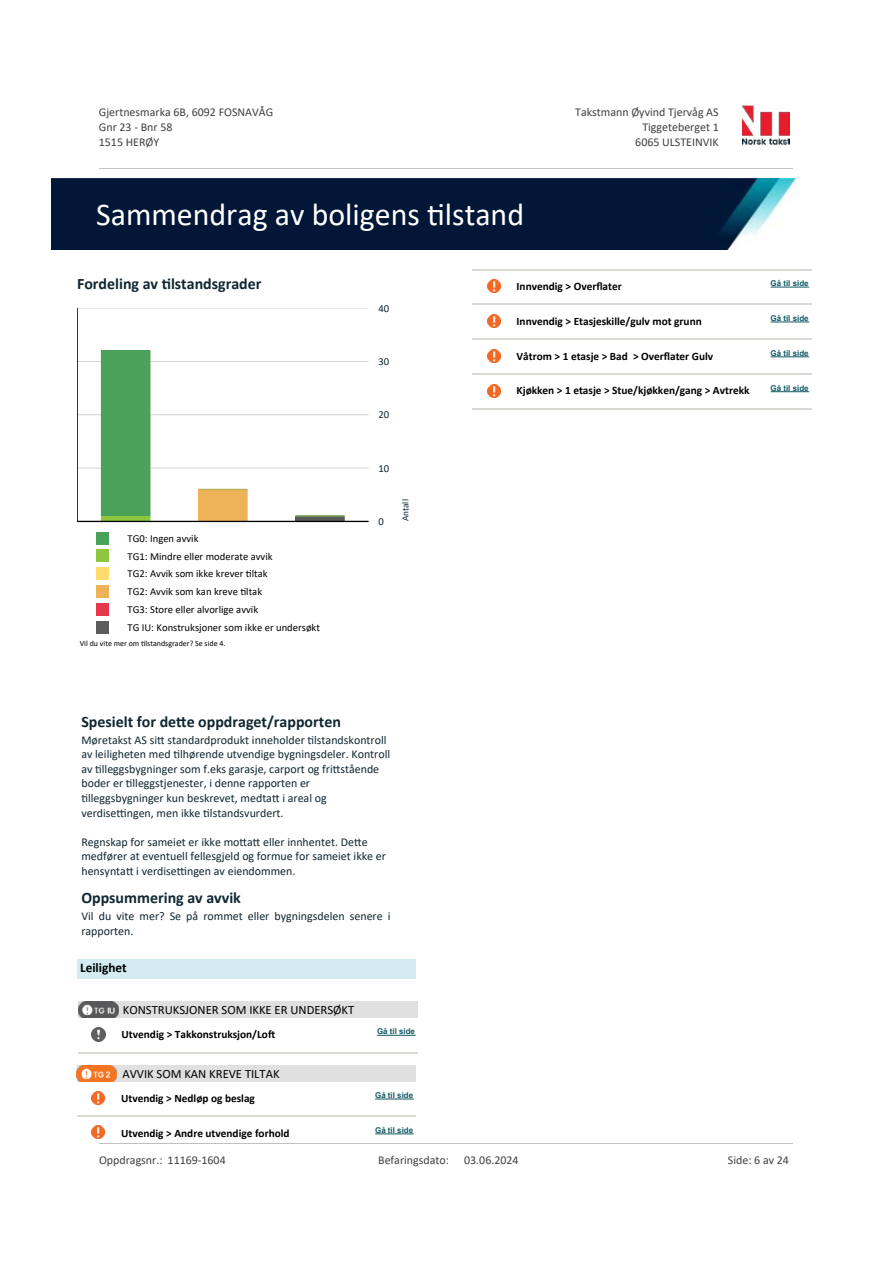
<style>
.page{position:relative;width:893px;height:1263px;background:#fff}
.page>*{position:absolute;margin:0;border:0;box-sizing:border-box;transform-origin:0 0}
.t1{font:31.95px "Calibri";color:#fff}
.t2{font:700 15.9px "Calibri";color:#102732}
.t3{font:700 13.35px "Calibri";color:#000}
.t4{font:12.6px "Calibri";color:#000}
.t5{font:12px/14.5px "Calibri";color:#102732}
.t6{font:12px/14.5px "Calibri";color:#404040}
.t7{font:700 11.25px "Calibri";color:#000}
.t8{font:10.65px/17.9px "Calibri";color:#000}
.t9{font:10.65px "Calibri";color:#102732}
.t10{font:9.3px "Calibri";color:#102732}
.t11{font:700 7.95px "Arial";color:#115965}
.t12{font:7.95px "Calibri";color:#000}
</style>
<div class="page">
<hr style="left:77px;top:468px;width:292px;height:1px;background:#d3d3d3">
<hr style="left:77px;top:414px;width:292px;height:1px;background:#d3d3d3">
<hr style="left:77px;top:361px;width:292px;height:1px;background:#d3d3d3">
<hr style="left:77px;top:308px;width:292px;height:1px;background:#d3d3d3">
<div style="left:295px;top:516px;width:50px;height:5px;border:1px solid #5c5c5c"></div>
<div style="left:198px;top:489px;width:49px;height:32px;border:1px solid #eeb258"></div>
<div style="left:296px;top:516px;width:48px;height:5px;background:#5c5c5c"></div>
<div style="left:199px;top:489px;width:48px;height:32px;background:#eeb258"></div>
<div style="left:101px;top:516px;width:49px;height:5px;background:#8dc63f"></div>
<div style="left:101px;top:351px;width:49px;height:165px;background:#4aa25a"></div>
<hr style="left:77px;top:521px;width:292px;height:1px;background:#000">
<hr style="left:77px;top:308px;width:1px;height:213px;background:#000">
<div style="left:96px;top:532px;width:13px;height:13px;background:#4aa25a"></div>
<div style="left:96px;top:549px;width:13px;height:13px;background:#8ec63f"></div>
<div style="left:96px;top:567px;width:13px;height:13px;background:#ffdb6e"></div>
<div style="left:96px;top:585px;width:13px;height:13px;background:#eeb258"></div>
<div style="left:96px;top:603px;width:13px;height:13px;background:#e3394a"></div>
<div style="left:96px;top:621px;width:13px;height:12px;background:#5c5c5c"></div>
<div style="left:77px;top:960px;width:339px;height:19px;background:#d3ecf1"></div>
<div style="left:77px;top:1065px;width:41px;height:16px;background:#e0e0e0"></div>
<img style="left:77px;top:1065px;width:40px;height:16px">
<div style="left:118px;top:1065px;width:254px;height:16px;background:#e0e0e0"></div>
<div style="left:372px;top:1065px;width:44px;height:16px;background:#e0e0e0"></div>
<svg style="left:92px;top:1092px;width:13px;height:13px"></svg>
<hr style="left:375px;top:1098px;width:39px;height:1px;background:#115965">
<hr style="left:77px;top:1116px;width:41px;height:1px;background:#d7dbd3">
<hr style="left:118px;top:1116px;width:63px;height:1px;background:#d7dbd3">
<hr style="left:181px;top:1116px;width:67px;height:1px;background:#d7dbd3">
<hr style="left:248px;top:1116px;width:124px;height:1px;background:#d7dbd3">
<hr style="left:372px;top:1116px;width:44px;height:1px;background:#d7dbd3">
<svg style="left:92px;top:1126px;width:13px;height:13px"></svg>
<hr style="left:375px;top:1133px;width:39px;height:1px;background:#115965">
<svg style="left:79px;top:1017px;width:40px;height:1px"></svg>
<img style="left:79px;top:1001px;width:40px;height:16px">
<div style="left:119px;top:1001px;width:255px;height:17px;background:#e0e0e0"></div>
<div style="left:374px;top:1001px;width:44px;height:17px;background:#e0e0e0"></div>
<img style="left:92px;top:1027px;width:14px;height:14px">
<hr style="left:377px;top:1035px;width:39px;height:1px;background:#115965">
<hr style="left:79px;top:1052px;width:40px;height:1px;background:#d7dbd3">
<hr style="left:119px;top:1052px;width:63px;height:1px;background:#d7dbd3">
<hr style="left:182px;top:1052px;width:67px;height:1px;background:#d7dbd3">
<hr style="left:249px;top:1052px;width:125px;height:1px;background:#d7dbd3">
<hr style="left:374px;top:1052px;width:44px;height:1px;background:#d7dbd3">
<hr style="left:473px;top:269px;width:41px;height:1px;background:#d7dbd3">
<hr style="left:514px;top:269px;width:63px;height:1px;background:#d7dbd3">
<hr style="left:577px;top:269px;width:66px;height:1px;background:#d7dbd3">
<hr style="left:643px;top:269px;width:125px;height:1px;background:#d7dbd3">
<hr style="left:768px;top:269px;width:44px;height:1px;background:#d7dbd3">
<svg style="left:487px;top:280px;width:13px;height:13px"></svg>
<hr style="left:771px;top:287px;width:38px;height:1px;background:#115965">
<hr style="left:473px;top:304px;width:41px;height:1px;background:#d7dbd3">
<hr style="left:514px;top:304px;width:63px;height:1px;background:#d7dbd3">
<hr style="left:577px;top:304px;width:66px;height:1px;background:#d7dbd3">
<hr style="left:643px;top:304px;width:125px;height:1px;background:#d7dbd3">
<hr style="left:768px;top:304px;width:44px;height:1px;background:#d7dbd3">
<svg style="left:487px;top:315px;width:13px;height:13px"></svg>
<hr style="left:771px;top:322px;width:38px;height:1px;background:#115965">
<hr style="left:473px;top:339px;width:41px;height:1px;background:#d7dbd3">
<hr style="left:514px;top:339px;width:63px;height:1px;background:#d7dbd3">
<hr style="left:577px;top:339px;width:66px;height:1px;background:#d7dbd3">
<hr style="left:643px;top:339px;width:125px;height:1px;background:#d7dbd3">
<hr style="left:768px;top:339px;width:44px;height:1px;background:#d7dbd3">
<svg style="left:487px;top:350px;width:13px;height:12px"></svg>
<hr style="left:771px;top:356px;width:38px;height:1px;background:#115965">
<hr style="left:473px;top:373px;width:41px;height:2px;background:#d7dbd3">
<hr style="left:514px;top:373px;width:63px;height:2px;background:#d7dbd3">
<hr style="left:577px;top:373px;width:66px;height:2px;background:#d7dbd3">
<hr style="left:643px;top:373px;width:125px;height:2px;background:#d7dbd3">
<hr style="left:768px;top:373px;width:44px;height:2px;background:#d7dbd3">
<svg style="left:487px;top:384px;width:13px;height:13px"></svg>
<hr style="left:771px;top:391px;width:38px;height:1px;background:#115965">
<hr style="left:473px;top:408px;width:41px;height:2px;background:#d7dbd3">
<hr style="left:514px;top:408px;width:63px;height:2px;background:#d7dbd3">
<hr style="left:577px;top:408px;width:66px;height:2px;background:#d7dbd3">
<hr style="left:643px;top:408px;width:125px;height:2px;background:#d7dbd3">
<hr style="left:768px;top:408px;width:44px;height:2px;background:#d7dbd3">
<img style="left:743px;top:105px;width:46px;height:42px">
<hr style="left:99px;top:168px;width:693px;height:1px;background:#c0c0c0">
<img style="left:51px;top:178px;width:744px;height:72px">
<hr style="left:99px;top:1143px;width:693px;height:1px;background:#c0c0c0">
<p class="t6" style="left:99px;top:105px;width:176px">Gjertnesmarka 6B, 6092 FOSNAVÅG<br>Gnr 23 - Bnr 58<br>1515 HERØY</p>
<p class="t6" style="left:575px;top:105px;width:145px">Takstmann Øyvind Tjervåg AS</p>
<p class="t6" style="left:642px;top:119px;width:78px">Tiggeteberget 1</p>
<p class="t6" style="left:635px;top:134px;width:85px">6065 ULSTEINVIK</p>
<h1 class="t1" style="left:96px;top:192px;width:429px">Sammendrag av boligens 琀椀lstand</h1>
<h2 class="t2" style="left:77px;top:272px;width:186px">Fordeling av 琀椀lstandsgrader</h2>
<p class="t8" style="left:128px;top:529px;width:194px">TG0: Ingen avvik<br>TG1: Mindre eller moderate avvik<br>TG2: Avvik som ikke krever 琀椀ltak<br>TG2: Avvik som kan kreve 琀椀ltak<br>TG3: Store eller alvorlige avvik<br>TG IU: Konstruksjoner som ikke er undersøkt</p>
<p class="t12" style="left:80px;top:638px;width:147px">Vil du vite mer om 琀椀lstandsgrader? Se side 4.</p>
<p class="t9" style="left:378px;top:301px;width:12px">40</p>
<p class="t9" style="left:378px;top:354px;width:12px">30</p>
<p class="t9" style="left:378px;top:407px;width:12px">20</p>
<p class="t9" style="left:378px;top:461px;width:12px">10</p>
<p class="t9" style="left:378px;top:514px;width:7px">0</p>
<p class="t10" style="left:399px;top:521px;width:24px;rotate:-90deg">Antall</p>
<h2 class="t2" style="left:81px;top:710px;width:261px">Spesielt for de琀琀e oppdraget/rapporten</h2>
<p class="t5" style="left:81px;top:732px;width:310px">Møretakst AS si琀琀 standardprodukt inneholder 琀椀lstandskontroll av leiligheten med 琀椀lhørende utvendige bygningsdeler. Kontroll av 琀椀lleggsbygninger som f.eks garasje, carport og fri琀琀stående boder er 琀椀lleggstjenester, i denne rapporten er<br>琀椀lleggsbygninger kun beskrevet, medta琀琀 i areal og<br>verdise琀紀ngen, men ikke 琀椀lstandsvurdert.</p>
<p class="t5" style="left:81px;top:834px;width:306px">Regnskap for sameiet er ikke mo琀琀a琀琀 eller innhentet. De琀琀e medfører at eventuell fellesgjeld og formue for sameiet ikke er hensynta琀琀 i verdise琀紀ngen av eiendommen.</p>
<h2 class="t2" style="left:81px;top:886px;width:161px">Oppsummering av avvik</h2>
<p class="t5" style="left:81px;top:908px;width:311px">Vil du vite mer? Se på rommet eller bygningsdelen senere i rapporten.</p>
<p class="t3" style="left:80px;top:958px;width:48px">Leilighet</p>
<p class="t4" style="left:123px;top:1001px;width:233px">KONSTRUKSJONER SOM IKKE ER UNDERSØKT</p>
<p class="t7" style="left:122px;top:1026px;width:155px">Utvendig &gt; Takkonstruksjon/Lo昀琀</p>
<p class="t11" style="left:377px;top:1026px;width:40px">Gå til side</p>
<p class="t4" style="left:122px;top:1065px;width:159px">AVVIK SOM KAN KREVE TILTAK</p>
<p class="t7" style="left:121px;top:1090px;width:135px">Utvendig &gt; Nedløp og beslag</p>
<p class="t11" style="left:375px;top:1090px;width:40px">Gå til side</p>
<p class="t7" style="left:121px;top:1125px;width:170px">Utvendig &gt; Andre utvendige forhold</p>
<p class="t11" style="left:375px;top:1125px;width:40px">Gå til side</p>
<p class="t7" style="left:517px;top:278px;width:107px">Innvendig &gt; Over昀氀ater</p>
<p class="t11" style="left:771px;top:278px;width:40px">Gå til side</p>
<p class="t7" style="left:517px;top:313px;width:187px">Innvendig &gt; Etasjeskille/gulv mot grunn</p>
<p class="t11" style="left:771px;top:313px;width:40px">Gå til side</p>
<p class="t7" style="left:517px;top:348px;width:198px">Våtrom &gt; 1 etasje &gt; Bad &gt; Over昀氀ater Gulv</p>
<p class="t11" style="left:771px;top:348px;width:40px">Gå til side</p>
<p class="t7" style="left:517px;top:383px;width:234px">Kjøkken &gt; 1 etasje &gt; Stue/kjøkken/gang &gt; Avtrekk</p>
<p class="t11" style="left:771px;top:382px;width:40px">Gå til side</p>
<p class="t6" style="left:99px;top:1153px;width:128px">Oppdragsnr.: 11169-1604</p>
<p class="t6" style="left:378px;top:1153px;width:72px">Befaringsdato:</p>
<p class="t6" style="left:464px;top:1153px;width:56px">03.06.2024</p>
<p class="t6" style="left:728px;top:1153px;width:63px">Side: 6 av 24</p>
</div>
